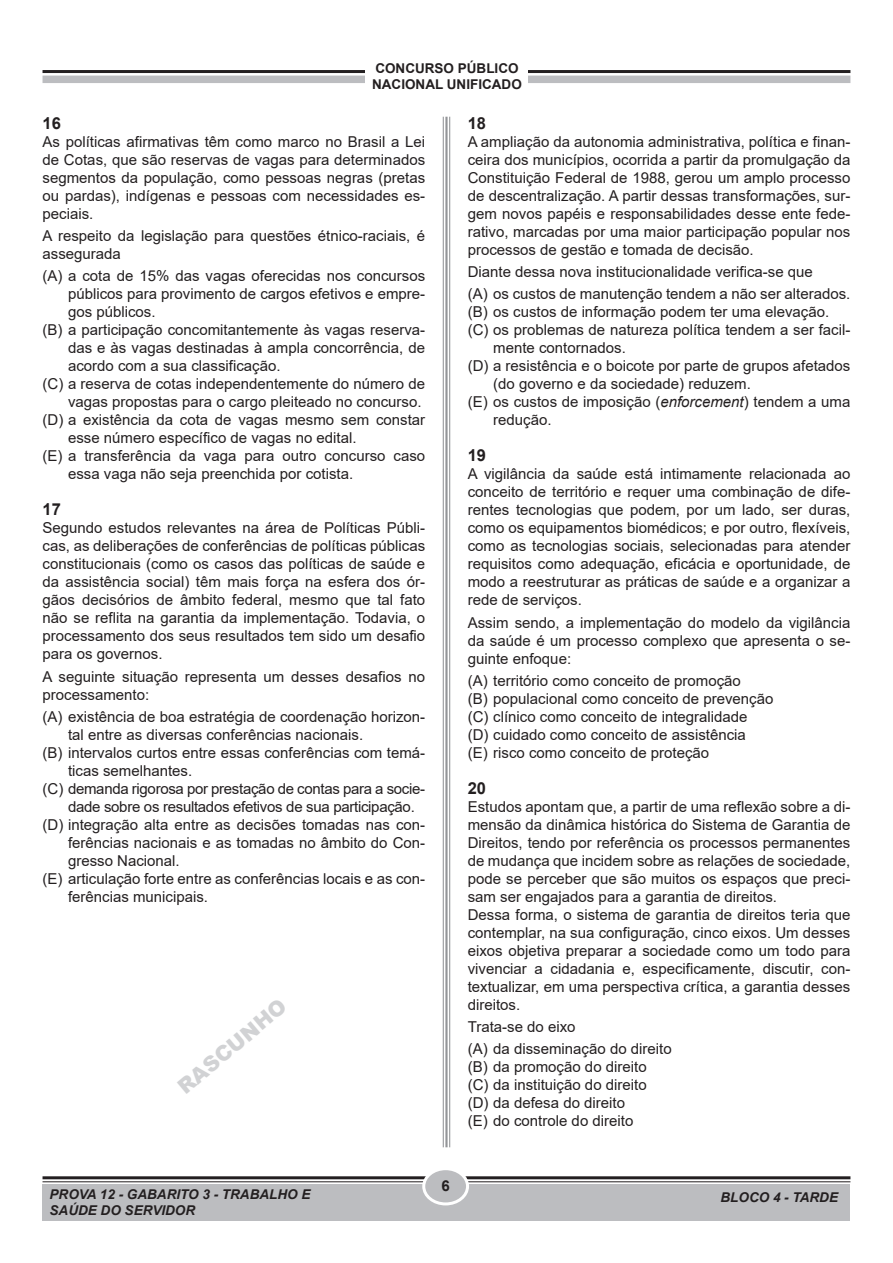
<style>
.page{position:relative;width:893px;height:1263px;background:#fff}
.page>*{position:absolute;margin:0;border:0;box-sizing:border-box;transform-origin:0 0}
.RSCUNHO_MÉDIO{font:900 21px "Arial";color:#d1d2d4}
.NÚMERO{font:700 16.5px "Arial";color:#231f20}
.TEXTO{font:15px/18px "Arial";color:#231f20;text-align:justify}
.OPÇÕES{font:15px/18px "Arial";color:#231f20}
.OPÇÃO_A{font:15px/18px "Arial";color:#231f20;text-align:justify}
.PERGUNTA{font:15px/18px "Arial";color:#231f20}
.OPÇÕES-2{font:15px/18px "Arial";letter-spacing:-.02em;color:#231f20}
.t1{font:700 15px "Arial";color:#231f20}
.t2{font:italic 700 13.5px/16.2px "Arial";color:#231f20}
.t3{font:700 13.5px/16.5px "Arial";color:#231f20}
.s1{font-style:italic}
</style>
<div class="page">
<hr style="left:43px;top:1176px;width:807px;height:3px;background:#231f20">
<hr style="left:43px;top:1181px;width:807px;height:1px;background:#231f20">
<div style="left:43px;top:1184px;width:807px;height:36px;background:#bcbdc0"></div>
<div style="left:424px;top:1169px;width:43px;height:35px;background:#bcbdc0;border-radius:50%"></div>
<div style="left:422px;top:1167px;width:47px;height:38px;border:3px solid #fff;border-radius:50%"></div>
<hr style="left:449px;top:117px;width:1px;height:1030px;background:#939598">
<hr style="left:445px;top:117px;width:3px;height:1030px;background:#939598">
<hr style="left:443px;top:117px;width:1px;height:1030px;background:#939598">
<hr style="left:43px;top:70px;width:807px;height:3px;background:#231f20">
<div style="left:43px;top:76px;width:807px;height:7px;background:#bcbdc0"></div>
<div style="left:365px;top:43px;width:162px;height:60px;background:#fff"></div>
<p class="t3" style="left:372px;top:60px;width:151px">CONCURSO PÚBLICO<br>NACIONAL UNIFICADO</p>
<p class="NÚMERO" style="left:43px;top:111px;width:20px">16</p>
<p class="TEXTO" style="left:43px;top:132px;width:384px">As políticas afirmativas têm como marco no Brasil a Lei de Cotas, que são reservas de vagas para determinados segmentos da população, como pessoas negras (pretas ou pardas), indígenas e pessoas com necessidades es&shy;peciais.</p>
<p class="PERGUNTA" style="left:43px;top:227px;width:384px">A respeito da legislação para questões étnico-raciais, é assegurada</p>
<p class="OPÇÃO_A" style="left:68px;top:267px;width:359px;text-indent:-26px">(A) a cota de 15% das vagas oferecidas nos concursos públicos para provimento de cargos efetivos e empre&shy;gos públicos.</p>
<p class="OPÇÕES" style="left:68px;top:321px;width:359px;text-align:justify;text-indent:-26px">(B) a participação concomitantemente às vagas reserva&shy;das e às vagas destinadas à ampla concorrência, de acordo com a sua classificação.</p>
<p class="OPÇÕES" style="left:43px;top:375px;width:384px;text-align:right">(C) a reserva de cotas independentemente do número de vagas propostas para o cargo pleiteado no concurso.</p>
<p class="OPÇÕES" style="left:68px;top:411px;width:359px;text-indent:-26px">(D) a existência da cota de vagas mesmo sem constar esse número específico de vagas no edital.</p>
<p class="OPÇÕES" style="left:68px;top:447px;width:359px;text-indent:-26px">(E) a transferência da vaga para outro concurso caso essa vaga não seja preenchida por cotista.</p>
<p class="NÚMERO" style="left:43px;top:498px;width:20px">17</p>
<p class="TEXTO" style="left:43px;top:519px;width:384px">Segundo estudos relevantes na área de Políticas Públi&shy;cas, as deliberações de conferências de políticas públicas constitucionais (como os casos das políticas de saúde e da assistência social) têm mais força na esfera dos ór&shy;gãos decisórios de âmbito federal, mesmo que tal fato não se reflita na garantia da implementação. Todavia, o processamento dos seus resultados tem sido um desafio para os governos.</p>
<p class="PERGUNTA" style="left:43px;top:667px;width:384px">A seguinte situação representa um desses desafios no processamento:</p>
<p class="OPÇÃO_A" style="left:68px;top:707px;width:359px;text-indent:-26px">(A) existência de boa estratégia de coordenação horizon&shy;tal entre as diversas conferências nacionais.</p>
<p class="OPÇÕES" style="left:68px;top:743px;width:359px;text-indent:-26px">(B) intervalos curtos entre essas conferências com temá&shy;ticas semelhantes.</p>
<p class="OPÇÕES-2" style="left:68px;top:779px;width:359px;text-indent:-26px">(C) demanda rigorosa por prestação de contas para a socie&shy;dade sobre os resultados efetivos de sua participação.</p>
<p class="OPÇÕES" style="left:68px;top:815px;width:359px;text-align:justify;text-indent:-26px">(D) integração alta entre as decisões tomadas nas con&shy;ferências nacionais e as tomadas no âmbito do Con&shy;gresso Nacional.</p>
<p class="OPÇÕES" style="left:68px;top:869px;width:359px;text-indent:-26px">(E) articulação forte entre as conferências locais e as con&shy;ferências municipais.</p>
<p class="RSCUNHO_MÉDIO" style="left:171px;top:1077px;width:136px;rotate:-40deg">RASCUNHO</p>
<p class="NÚMERO" style="left:468px;top:111px;width:20px">18</p>
<p class="TEXTO" style="left:468px;top:132px;width:384px">A ampliação da autonomia administrativa, política e finan&shy;ceira dos municípios, ocorrida a partir da promulgação da Constituição Federal de 1988, gerou um amplo processo de descentralização. A partir dessas transformações, sur&shy;gem novos papéis e responsabilidades desse ente fede&shy;rativo, marcadas por uma maior participação popular nos processos de gestão e tomada de decisão.</p>
<p class="PERGUNTA" style="left:468px;top:263px;width:347px">Diante dessa nova institucionalidade verifica-se que</p>
<p class="OPÇÃO_A" style="left:468px;top:285px;width:384px">(A) os custos de manutenção tendem a não ser alterados.</p>
<p class="OPÇÕES" style="left:468px;top:303px;width:363px">(B) os custos de informação podem ter uma elevação.</p>
<p class="OPÇÕES" style="left:493px;top:321px;width:359px;text-indent:-26px">(C) os problemas de natureza política tendem a ser facil&shy;mente contornados.</p>
<p class="OPÇÕES" style="left:493px;top:357px;width:359px;text-indent:-26px">(D) a resistência e o boicote por parte de grupos afetados (do governo e da sociedade) reduzem.</p>
<p class="OPÇÕES" style="left:493px;top:393px;width:359px;text-indent:-26px">(E) os custos de imposição (<span class="s1">enforcement</span>) tendem a uma redução.</p>
<p class="NÚMERO" style="left:468px;top:444px;width:20px">19</p>
<p class="TEXTO" style="left:468px;top:465px;width:384px">A vigilância da saúde está intimamente relacionada ao conceito de território e requer uma combinação de dife&shy;rentes tecnologias que podem, por um lado, ser duras, como os equipamentos biomédicos; e por outro, flexíveis, como as tecnologias sociais, selecionadas para atender requisitos como adequação, eficácia e oportunidade, de modo a reestruturar as práticas de saúde e a organizar a rede de serviços.</p>
<p class="PERGUNTA" style="left:468px;top:613px;width:384px;text-align:justify">Assim sendo, a implementação do modelo da vigilância da saúde é um processo complexo que apresenta o se&shy;guinte enfoque:</p>
<p class="OPÇÃO_A" style="left:468px;top:671px;width:275px">(A) território como conceito de promoção</p>
<p class="OPÇÕES" style="left:468px;top:689px;width:307px">(B) populacional como conceito de prevenção</p>
<p class="OPÇÕES" style="left:468px;top:707px;width:281px">(C) clínico como conceito de integralidade</p>
<p class="OPÇÕES" style="left:468px;top:725px;width:280px">(D) cuidado como conceito de assistência</p>
<p class="OPÇÕES" style="left:468px;top:743px;width:243px">(E) risco como conceito de proteção</p>
<p class="NÚMERO" style="left:468px;top:776px;width:20px">20</p>
<p class="TEXTO" style="left:468px;top:797px;width:384px">Estudos apontam que, a partir de uma reflexão sobre a di&shy;mensão da dinâmica histórica do Sistema de Garantia de Direitos, tendo por referência os processos permanentes de mudança que incidem sobre as relações de sociedade, pode se perceber que são muitos os espaços que preci&shy;sam ser engajados para a garantia de direitos.</p>
<p class="TEXTO" style="left:468px;top:905px;width:384px">Dessa forma, o sistema de garantia de direitos teria que contemplar, na sua configuração, cinco eixos. Um desses eixos objetiva preparar a sociedade como um todo para vivenciar a cidadania e, especificamente, discutir, con&shy;textualizar, em uma perspectiva crítica, a garantia desses direitos.</p>
<p class="PERGUNTA" style="left:468px;top:1018px;width:109px">Trata-se do eixo</p>
<p class="OPÇÃO_A" style="left:468px;top:1040px;width:205px">(A) da disseminação do direito</p>
<p class="OPÇÕES" style="left:468px;top:1058px;width:180px">(B) da promoção do direito</p>
<p class="OPÇÕES" style="left:468px;top:1076px;width:180px">(C) da instituição do direito</p>
<p class="OPÇÕES" style="left:468px;top:1094px;width:159px">(D) da defesa do direito</p>
<p class="OPÇÕES" style="left:468px;top:1112px;width:167px">(E) do controle do direito</p>
<p class="t1" style="left:441px;top:1175px;width:10px">6</p>
<p class="t2" style="left:50px;top:1187px;width:262px">PROVA 12 - GABARITO 3 - TRABALHO E<br>SAÚDE DO SERVIDOR</p>
<p class="t2" style="left:720px;top:1190px;width:119px">BLOCO 4 - TARDE</p>
</div>
